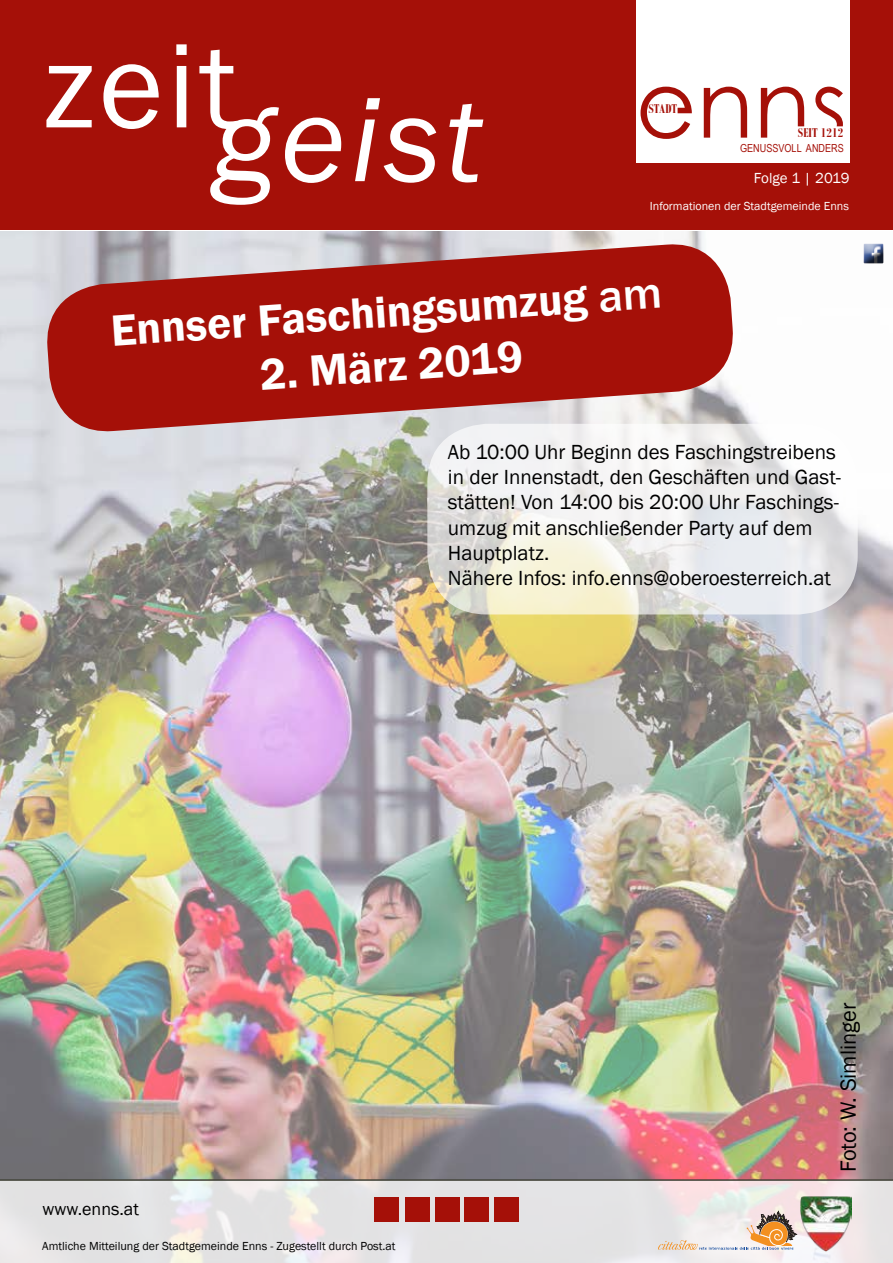
<style>
.page{position:relative;width:893px;height:1263px;background:#fff}
.page>*{position:absolute;margin:0;border:0;box-sizing:border-box;transform-origin:0 0}
.t1{font:italic 124.5px "Franklin Gothic";letter-spacing:.04em;color:#fff}
.t2{font:600 45px "Franklin Gothic";color:#fff}
.t3{font:22.5px "Franklin Gothic";color:#000}
.t4{font:21px/25.2px "Franklin Gothic";color:#000}
.t5{font:18px "Franklin Gothic";color:#000}
.t6{font:15px "Franklin Gothic";color:#fff}
.t7{font:700 13.65px "Bodoni MT Condensed";letter-spacing:.02em;color:#a51008}
.t8{font:12px "Franklin Gothic";color:#000}
.t9{font:12px "Franklin Gothic";color:#fff}
.t10{font:11.1px "Arial Narrow";color:#a51008}
.s1{font-weight:500}
</style>
<div class="page">
<img style="left:0;top:232px;width:893px;height:947px">
<div style="left:0;top:0;width:893px;height:230px;background:#a51008"></div>
<div style="left:636px;top:0;width:214px;height:163px;background:#fff"></div>
<svg style="left:704px;top:87px;width:43px;height:51px"></svg>
<svg style="left:761px;top:87px;width:43px;height:51px"></svg>
<svg style="left:815px;top:87px;width:28px;height:39px"></svg>
<svg style="left:640px;top:87px;width:52px;height:52px"></svg>
<svg style="left:0;top:1181px;width:893px;height:82px;background:#e7e4e5"></svg>
<img style="left:800px;top:1196px;width:51px;height:55px">
<svg style="left:658px;top:1211px;width:139px;height:39px"></svg>
<div style="left:861px;top:241px;width:24px;height:19px;background:#fff;opacity:.75"></div>
<div style="left:861px;top:244px;width:24px;height:23px;background:#000;opacity:.75"></div>
<hr style="left:0;top:1179px;width:893px;height:2px;background:#414237">
<div style="left:374px;top:1197px;width:25px;height:24px;background:#a51008"></div>
<div style="left:405px;top:1197px;width:24px;height:24px;background:#a51008"></div>
<div style="left:435px;top:1197px;width:24px;height:24px;background:#a51008"></div>
<div style="left:464px;top:1197px;width:25px;height:24px;background:#a51008"></div>
<div style="left:494px;top:1197px;width:25px;height:24px;background:#a51008"></div>
<svg style="left:43px;top:240px;width:694px;height:195px;background:#b0423d"></svg>
<svg style="left:427px;top:424px;width:431px;height:190px"></svg>
<h1 class="t1" style="left:42px;top:62px;width:442px"><sup>zeit</sup>geist</h1>
<p class="t7" style="left:648px;top:101px;width:30px">STADT</p>
<p class="t7" style="left:798px;top:125px;width:47px">SEIT 1212</p>
<p class="t10" style="left:740px;top:140px;width:105px">GENUSSVOLL ANDERS</p>
<p class="t6" style="left:754px;top:169px;width:97px">Folge 1 | 2019</p>
<p class="t9" style="left:650px;top:198px;width:201px">Informationen der Stadtgemeinde Enns</p>
<h2 class="t2" style="left:109px;top:303px;width:553px;rotate:-4deg">Ennser Faschingsumzug <span class="s1">am</span></h2>
<h2 class="t2" style="left:258px;top:347px;width:265px;rotate:-4deg">2. März 2019</h2>
<p class="t4" style="left:448px;top:440px;width:395px">Ab 10:00 Uhr Beginn des Faschingstreibens in der Innenstadt, den Geschäften und Gast&shy;stätten! Von 14:00 bis 20:00 Uhr Faschings&shy;umzug mit anschließender Party auf dem Hauptplatz.<br>Nähere Infos: info.enns@oberoesterreich.at</p>
<p class="t5" style="left:43px;top:1198px;width:98px">www.enns.at</p>
<p class="t8" style="left:42px;top:1239px;width:355px">Amtliche Mitteilung der Stadtgemeinde Enns - Zugestellt durch Post.at</p>
<p class="t3" style="left:834px;top:1172px;width:171px;rotate:-90deg">Foto: W. Simlinger</p>
</div>
